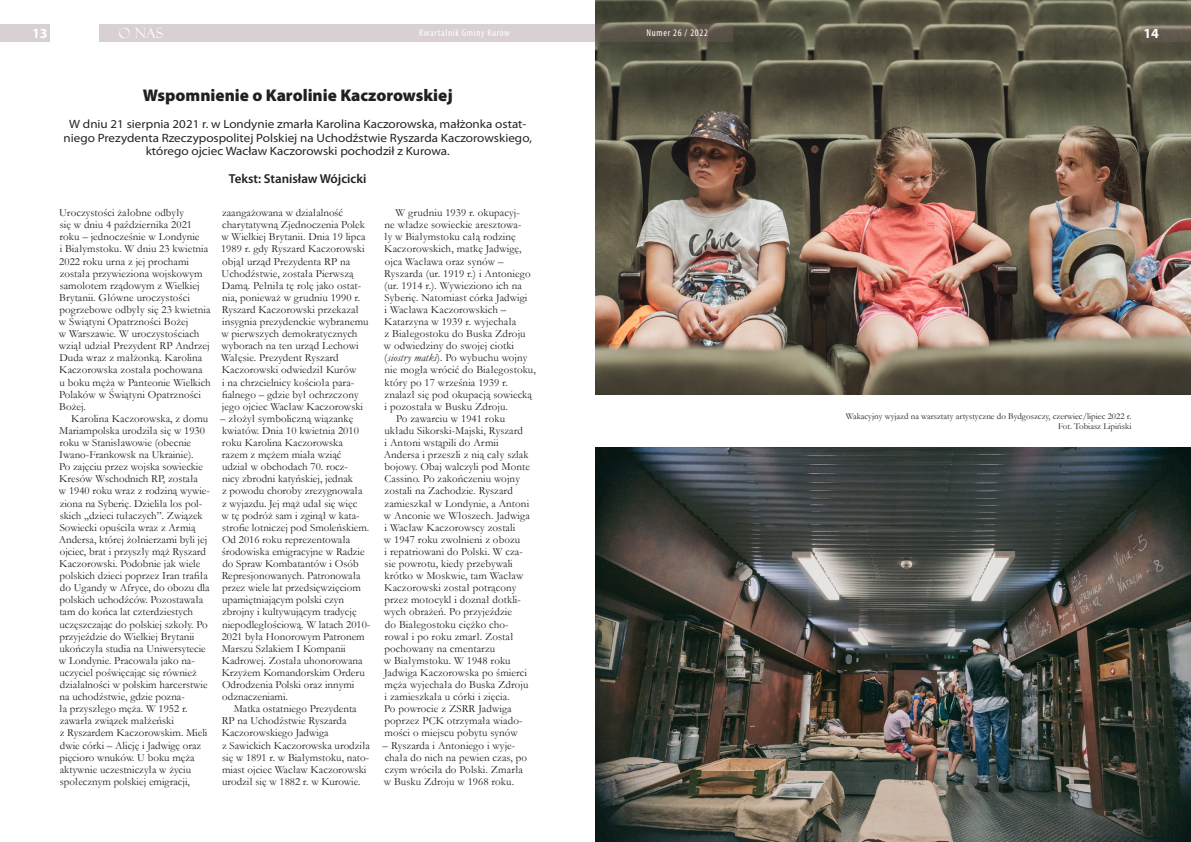
<style>
.page{position:relative;width:1191px;height:842px;background:#fff}
.page>*{position:absolute;margin:0;border:0;box-sizing:border-box;transform-origin:0 0}
.Tytuł_Myriad_16{font:900 17px "Myriad Pro";color:#231f20}
.t1{font:700 14px "Myriad Pro";color:#fff}
.t2{font:14px "Felix Titling";color:#fff}
.Podtytuł_Myriad{font:600 13px "Myriad Pro";color:#231f20}
.Podtytuł_Myriad-2{font:semi-expanded 12px/13.2px "Myriad Pro";color:#231f20;text-align:center}
.Tekst_główny{font:11px/12.1px "Garamond";color:#231f20}
.Tekst_główny_pierwsz{font:11px/12.1px "Garamond";letter-spacing:.005em;color:#231f20}
.t3{font:condensed 10px "Myriad Pro";letter-spacing:.07em;color:#fff}
.Podpis_zdjęć{font:9px "Garamond";color:#231f20}
.s1{font-style:italic}
</style>
<div class="page">
<img style="left:595px;top:0;width:596px;height:395px">
<img style="left:595px;top:447px;width:596px;height:395px">
<svg style="left:99px;top:24px;width:633px;height:17px;background:#beb6b4"></svg>
<div style="left:0;top:24px;width:50px;height:17px;background:#d8d0d1"></div>
<svg style="left:1140px;top:24px;width:51px;height:17px"></svg>
<p class="t1" style="left:32px;top:24px;width:17px">13</p>
<p class="t2" style="left:119px;top:25px;width:45px">O NAS</p>
<p class="t3" style="left:419px;top:27px;width:92px">Kwartalnik Gminy Kurów</p>
<p class="t3" style="left:646px;top:27px;width:63px">Numer 26 / 2022</p>
<p class="t1" style="left:1143px;top:24px;width:17px">14</p>
<p class="Tytuł_Myriad_16" style="left:143px;top:84px;width:311px">Wspomnienie o Karolinie Kaczorowskiej</p>
<p class="Podtytuł_Myriad-2" style="left:64px;top:117px;width:470px">W dniu 21 sierpnia 2021 r. w Londynie zmarła Karolina Kaczorowska, małżonka ostat&shy;niego Prezydenta Rzeczypospolitej Polskiej na Uchodźstwie Ryszarda Kaczorowskiego, którego ojciec Wacław Kaczorowski pochodził z Kurowa.</p>
<p class="Tekst_główny_pierwsz" style="left:59px;top:206px;width:153px">Uroczystości żałobne odbyły<br>się w dniu 4 października 2021 roku – jednocześnie w Londynie<br>i Białymstoku. W dniu 23 kwietnia<br>2022 roku urna z jej prochami została przywieziona wojskowym samolotem rządowym z Wielkiej<br>Brytanii. Główne uroczystości pogrzebowe odbyły się 23 kwietnia w Świątyni Opatrzności Bożej<br>w Warszawie. W uroczystościach wziął udział Prezydent RP Andrzej<br>Duda wraz z małżonką. Karolina<br>Kaczorowska została pochowana<br>u boku męża w Panteonie Wielkich<br>Polaków w Świątyni Opatrzności<br>Bożej.</p>
<p class="Tekst_główny" style="left:59px;top:412px;width:153px;text-indent:13px">Karolina Kaczorowska, z domu<br>Mariampolska urodziła się w 1930 roku w Stanisławowie (obecnie<br>Iwano-Frankowsk na Ukrainie).<br>Po zajęciu przez wojska sowieckie<br>Kresów Wschodnich RP, została<br>w 1940 roku wraz z rodziną wywie&shy;ziona na Syberię. Dzieliła los pol&shy;skich „dzieci tułaczych”. Związek<br>Sowiecki opuściła wraz z Armią<br>Andersa, której żołnierzami byli jej ojciec, brat i przyszły mąż Ryszard<br>Kaczorowski. Podobnie jak wiele polskich dzieci poprzez Iran trafiła do Ugandy w Afryce, do obozu dla polskich uchodźców. Pozostawała tam do końca lat czterdziestych uczęszczając do polskiej szkoły. Po przyjeździe do Wielkiej Brytanii ukończyła studia na Uniwersytecie w Londynie. Pracowała jako na&shy;uczyciel poświęcając się również działalności w polskim harcerstwie na uchodźstwie, gdzie pozna-<br>ła przyszłego męża. W 1952 r. zawarła związek małżeński<br>z Ryszardem Kaczorowskim. Mieli dwie córki – Alicję i Jadwigę oraz pięcioro wnuków. U boku męża aktywnie uczestniczyła w życiu społecznym polskiej emigracji,</p>
<p class="Podtytuł_Myriad" style="left:229px;top:170px;width:139px">Tekst: Stanisław Wójcicki</p>
<p class="Tekst_główny" style="left:221px;top:206px;width:149px">zaangażowana w działalność charytatywną Zjednoczenia Polek w Wielkiej Brytanii. Dnia 19 lipca<br>1989 r. gdy Ryszard Kaczorowski objął urząd Prezydenta RP na<br>Uchodźstwie, została Pierwszą<br>Damą. Pełniła tę rolę jako ostat&shy;nia, ponieważ w grudniu 1990 r.<br>Ryszard Kaczorowski przekazał insygnia prezydenckie wybranemu w pierwszych demokratycznych wyborach na ten urząd Lechowi<br>Wałęsie. Prezydent Ryszard<br>Kaczorowski odwiedził Kurów<br>i na chrzcielnicy kościoła para&shy;fialnego – gdzie był ochrzczony jego ojciec Wacław Kaczorowski</p>
<p class="Tekst_główny" style="left:220px;top:412px;width:152px">– złożył symboliczną wiązankę kwiatów. Dnia 10 kwietnia 2010 roku Karolina Kaczorowska<br>razem z mężem miała wziąć<br>udział w obchodach 70. rocz-<br>nicy zbrodni katyńskiej, jednak<br>z powodu choroby zrezygnowała<br>z wyjazdu. Jej mąż udał się więc<br>w tę podróż sam i zginął w kata&shy;strofie lotniczej pod Smoleńskiem.<br>Od 2016 roku reprezentowała środowiska emigracyjne w Radzie do Spraw Kombatantów i Osób<br>Represjonowanych. Patronowała przez wiele lat przedsięwzięciom upamiętniającym polski czyn zbrojny i kultywującym tradycję niepodległościową. W latach 2010-<br>2021 była Honorowym Patronem<br>Marszu Szlakiem I Kompanii<br>Kadrowej. Została uhonorowana<br>Krzyżem Komandorskim Orderu<br>Odrodzenia Polski oraz innymi odznaczeniami.</p>
<p class="Tekst_główny" style="left:222px;top:702px;width:150px;text-indent:12px">Matka ostatniego Prezydenta<br>RP na Uchodźstwie Ryszarda<br>Kaczorowskiego Jadwiga<br>z Sawickich Kaczorowska urodziła się w 1891 r. w Białymstoku, nato&shy;miast ojciec Wacław Kaczorowski urodził się w 1882 r. w Kurowie.</p>
<p class="Tekst_główny" style="left:384px;top:206px;width:153px;text-indent:12px">W grudniu 1939 r. okupacyj-<br>ne władze sowieckie aresztowa-<br>ły w Białymstoku całą rodzinę<br>Kaczorowskich, matkę Jadwigę, ojca Wacława oraz synów –<br>Ryszarda (ur. 1919 r.) i Antoniego (ur. 1914 r.). Wywieziono ich na<br>Syberię. Natomiast córka Jadwigi<br>i Wacława Kaczorowskich –<br>Katarzyna w 1939 r. wyjechała<br>z Białegostoku do Buska Zdroju<br>w odwiedziny do swojej ciotki (<span class="s1">siostry matki</span>). Po wybuchu wojny nie mogła wrócić do Białegostoku, który po 17 września 1939 r. znalazł się pod okupacją sowiecką i pozostała w Busku Zdroju.</p>
<p class="Tekst_główny" style="left:384px;top:412px;width:148px;text-indent:12px">Po zawarciu w 1941 roku układu Sikorski-Majski, Ryszard<br>i Antoni wstąpili do Armii<br>Andersa i przeszli z nią cały szlak bojowy. Obaj walczyli pod Monte<br>Cassino. Po zakończeniu wojny zostali na Zachodzie. Ryszard zamieszkał w Londynie, a Antoni w Anconie we Włoszech. Jadwiga i Wacław Kaczorowscy zostali<br>w 1947 roku zwolnieni z obozu<br>i repatriowani do Polski. W cza&shy;sie powrotu, kiedy przebywali krótko w Moskwie, tam Wacław<br>Kaczorowski został potrącony przez motocykl i doznał dotkli&shy;wych obrażeń. Po przyjeździe<br>do Białegostoku ciężko cho&shy;rował i po roku zmarł. Został pochowany na cmentarzu<br>w Białymstoku. W 1948 roku<br>Jadwiga Kaczorowska po śmierci męża wyjechała do Buska Zdroju i zamieszkała u córki i zięcia.<br>Po powrocie z ZSRR Jadwiga poprzez PCK otrzymała wiado&shy;mości o miejscu pobytu synów</p>
<p class="Tekst_główny" style="left:382px;top:739px;width:146px">– Ryszarda i Antoniego i wyje&shy;chała do nich na pewien czas, po czym wróciła do Polski. Zmarła w Busku Zdroju w 1968 roku.</p>
<p class="Podpis_zdjęć" style="left:845px;top:410px;width:287px">Wakacyjny wyjazd na warsztaty artystyczne do Bydgoszczy, czerwiec/lipiec 2022 r.</p>
<p class="Podpis_zdjęć" style="left:1058px;top:420px;width:75px">Fot. Tobiasz Lipiński</p>
</div>
